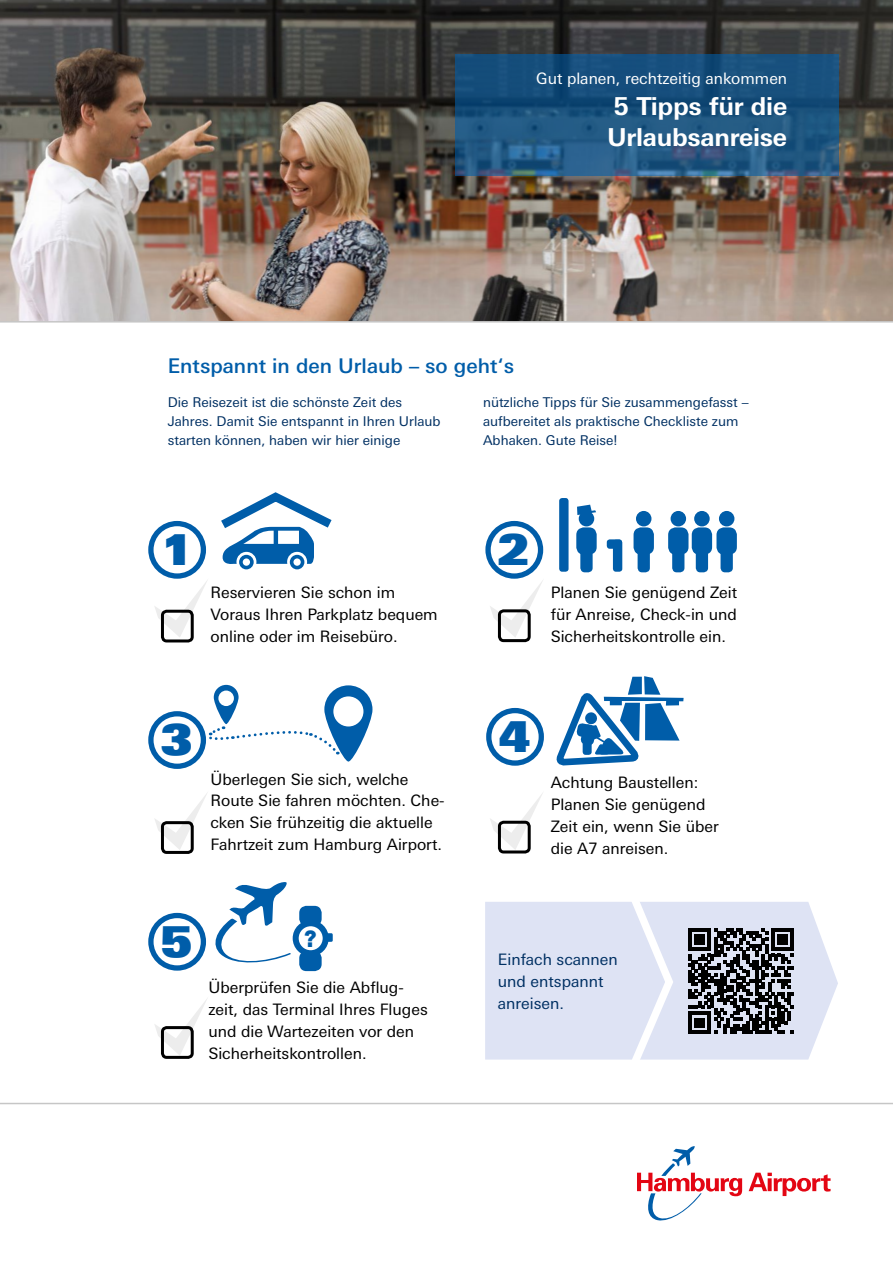
<style>
.page{position:relative;width:893px;height:1263px;background:#fff}
.page>*{position:absolute;margin:0;border:0;box-sizing:border-box;transform-origin:0 0}
.t1{font:42.6px "LT Univers Basic X Black";color:#005da9}
.t2{font:700 24.75px/30.9px "LT Univers Basic";letter-spacing:-.01em;color:#fff}
.t3{font:900 22.8px "Arial";color:#005da9;scale:.9 1}
.t4{font:500 20.25px "LT Univers Basic";color:#005da9}
.t5{font:15.75px/21.9px "LT Univers Basic";color:#000}
.t6{font:15.75px/21.9px "LT Univers Basic";color:#003063}
.t7{font:15.75px "LT Univers Basic";color:#fff}
.t8{font:13.5px/18.8px "LT Univers Basic";color:#003063}
</style>
<div class="page">
<img style="left:0;top:0;width:893px;height:321px">
<svg style="left:455px;top:54px;width:384px;height:121px;background:#1d537f"></svg>
<div style="left:485px;top:902px;width:353px;height:157px;background:#dee3f4"></div>
<svg style="left:637px;top:1146px;width:105px;height:75px"></svg>
<svg style="left:749px;top:1173px;width:81px;height:23px"></svg>
<svg style="left:688px;top:928px;width:106px;height:106px;background:#56585e"></svg>
<div style="left:636px;top:511px;width:15px;height:15px;background:#005da9;border-radius:50%"></div>
<div style="left:634px;top:527px;width:20px;height:28px;background:#005da9;border-radius:8px"></div>
<div style="left:638px;top:546px;width:12px;height:26px;background:#005da9;border-radius:5px"></div>
<div style="left:671px;top:511px;width:15px;height:15px;background:#005da9;border-radius:50%"></div>
<div style="left:668px;top:527px;width:20px;height:28px;background:#005da9;border-radius:8px"></div>
<div style="left:672px;top:546px;width:12px;height:26px;background:#005da9;border-radius:5px"></div>
<div style="left:694px;top:511px;width:16px;height:15px;background:#005da9;border-radius:50%"></div>
<div style="left:692px;top:527px;width:20px;height:28px;background:#005da9;border-radius:8px"></div>
<div style="left:696px;top:546px;width:12px;height:26px;background:#005da9;border-radius:5px"></div>
<div style="left:719px;top:511px;width:15px;height:15px;background:#005da9;border-radius:50%"></div>
<div style="left:716px;top:527px;width:21px;height:28px;background:#005da9;border-radius:8px"></div>
<div style="left:720px;top:546px;width:13px;height:26px;background:#005da9;border-radius:5px"></div>
<div style="left:579px;top:511px;width:15px;height:15px;background:#005da9;border-radius:50%"></div>
<div style="left:576px;top:527px;width:21px;height:28px;background:#005da9;border-radius:8px"></div>
<div style="left:580px;top:546px;width:13px;height:26px;background:#005da9;border-radius:5px"></div>
<div style="left:613px;top:540px;width:9px;height:32px;background:#005da9;border-radius:3px"></div>
<div style="left:607px;top:539px;width:15px;height:10px;background:#005da9;border-radius:3px"></div>
<div style="left:559px;top:498px;width:10px;height:74px;background:#005da9;border-radius:3px"></div>
<svg style="left:577px;top:505px;width:19px;height:10px"></svg>
<svg style="left:214px;top:685px;width:25px;height:39px"></svg>
<div style="left:218px;top:690px;width:16px;height:16px;background:#fff;border-radius:50%"></div>
<svg style="left:324px;top:685px;width:48px;height:76px;fill:#005da9"></svg>
<div style="left:333px;top:696px;width:30px;height:30px;background:#fff;border-radius:50%"></div>
<svg style="left:208px;top:726px;width:131px;height:29px"></svg>
<svg style="left:557px;top:676px;width:127px;height:90px"></svg>
<svg style="left:221px;top:492px;width:111px;height:77px"></svg>
<div style="left:148px;top:521px;width:58px;height:58px;border:5px solid #005da9;border-radius:50%"></div>
<div style="left:485px;top:521px;width:58px;height:58px;border:5px solid #005da9;border-radius:50%"></div>
<div style="left:148px;top:711px;width:58px;height:58px;border:5px solid #005da9;border-radius:50%"></div>
<div style="left:486px;top:708px;width:58px;height:58px;border:5px solid #005da9;border-radius:50%"></div>
<svg style="left:215px;top:882px;width:76px;height:81px"></svg>
<div style="left:293px;top:920px;width:36px;height:36px;border:6px solid #005da9;border-radius:50%"></div>
<div style="left:299px;top:906px;width:23px;height:20px;background:#005da9;border-radius:7px"></div>
<div style="left:299px;top:951px;width:23px;height:20px;background:#005da9;border-radius:7px"></div>
<div style="left:326px;top:933px;width:7px;height:9px;background:#005da9;border-radius:2px"></div>
<div style="left:148px;top:913px;width:58px;height:58px;border:5px solid #005da9;border-radius:50%"></div>
<svg style="left:617px;top:902px;width:60px;height:158px;background:#e2e6f5"></svg>
<hr style="left:0;top:1103px;width:893px;height:1px;background:#c6c6c6">
<hr style="left:0;top:321px;width:893px;height:2px;background:#c6c6c6">
<div style="left:161px;top:610px;width:33px;height:32px;border:3px solid #000;border-radius:4px"></div>
<div style="left:161px;top:821px;width:33px;height:33px;border:3px solid #000;border-radius:4px"></div>
<div style="left:161px;top:1026px;width:33px;height:33px;border:3px solid #000;border-radius:4px"></div>
<div style="left:498px;top:609px;width:33px;height:33px;border:3px solid #000;border-radius:4px"></div>
<div style="left:498px;top:821px;width:33px;height:32px;border:3px solid #000;border-radius:4px"></div>
<svg style="left:155px;top:578px;width:52px;height:60px"></svg>
<svg style="left:490px;top:793px;width:53px;height:57px"></svg>
<svg style="left:490px;top:578px;width:53px;height:60px"></svg>
<svg style="left:155px;top:793px;width:52px;height:57px"></svg>
<svg style="left:155px;top:999px;width:52px;height:57px"></svg>
<p class="t7" style="left:536px;top:70px;width:253px">Gut planen, rechtzeitig ankommen</p>
<h2 class="t2" style="left:607px;top:91px;width:182px">5 Tipps für die<br>Urlaubsanreise</h2>
<p class="t4" style="left:168px;top:354px;width:348px">Entspannt in den Urlaub – so geht‘s</p>
<p class="t8" style="left:168px;top:393px;width:274px">Die Reisezeit ist die schönste Zeit des<br>Jahres. Damit Sie entspannt in Ihren Urlaub starten können, haben wir hier einige</p>
<p class="t8" style="left:483px;top:393px;width:267px">nützliche Tipps für Sie zusammengefasst – aufbereitet als praktische Checkliste zum<br>Abhaken. Gute Reise!</p>
<h1 class="t1" style="left:164px;top:522px;width:26px">1</h1>
<h1 class="t1" style="left:498px;top:522px;width:33px">2</h1>
<p class="t5" style="left:210px;top:581px;width:229px">Reservieren Sie schon im<br>Voraus Ihren Parkplatz bequem online oder im Reisebüro.</p>
<p class="t5" style="left:551px;top:581px;width:188px;text-align:justify">Planen Sie genügend Zeit für Anreise, Check-in und Sicherheitskontrolle ein.</p>
<h1 class="t1" style="left:161px;top:712px;width:33px">3</h1>
<h1 class="t1" style="left:499px;top:709px;width:33px">4</h1>
<p class="t5" style="left:210px;top:768px;width:236px">Überlegen Sie sich, welche<br>Route Sie fahren möchten. Che&shy;cken Sie frühzeitig die aktuelle<br>Fahrtzeit zum Hamburg Airport.</p>
<p class="t5" style="left:551px;top:772px;width:170px">Achtung Baustellen:<br>Planen Sie genügend<br>Zeit ein, wenn Sie über die A7 anreisen.</p>
<h1 class="t1" style="left:161px;top:914px;width:33px">5</h1>
<h3 class="t3" style="left:304px;top:922px;width:15px">?</h3>
<p class="t5" style="left:208px;top:976px;width:221px">Überprüfen Sie die Abflug&shy;zeit, das Terminal Ihres Fluges und die Wartezeiten vor den<br>Sicherheitskontrollen.</p>
<p class="t6" style="left:498px;top:948px;width:121px">Einfach scannen und entspannt anreisen.</p>
</div>
